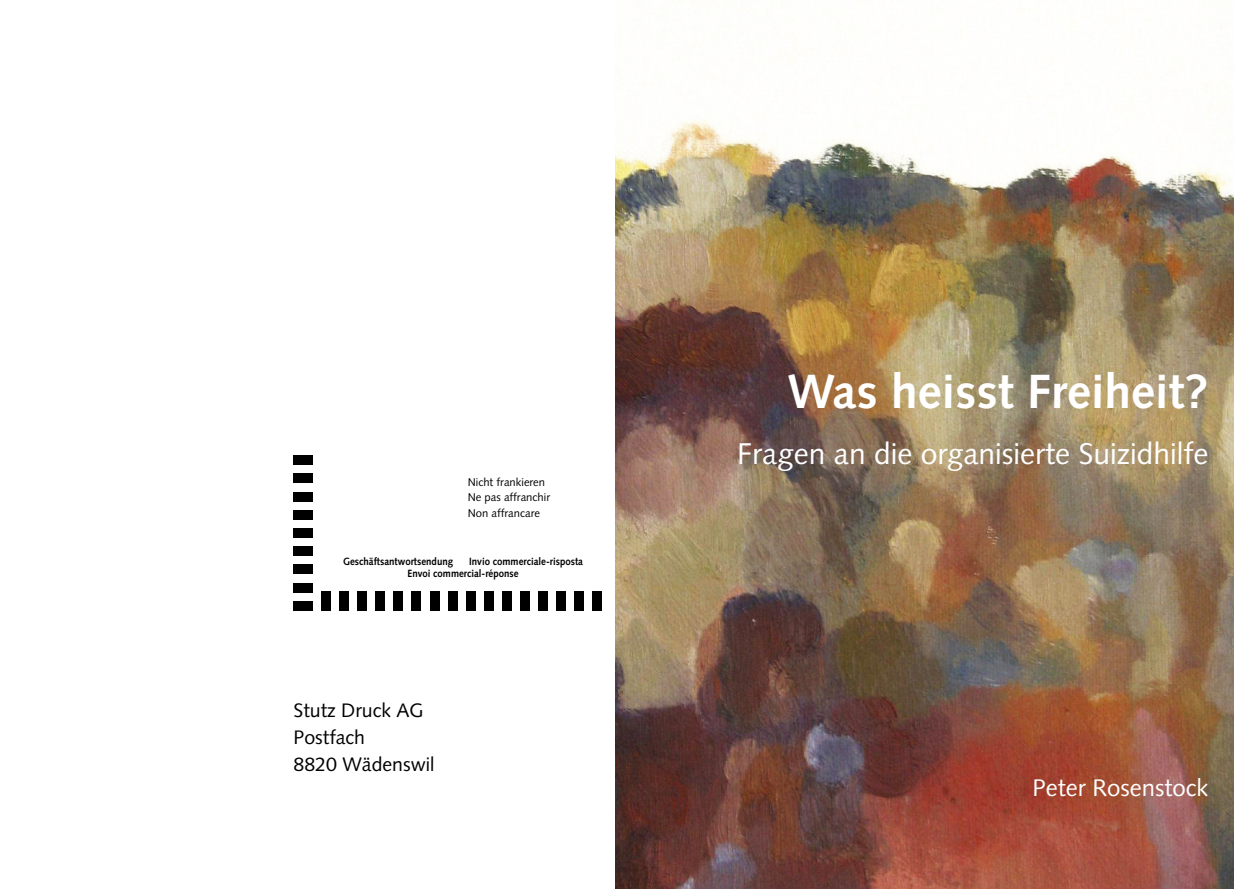
<style>
.page{position:relative;width:1234px;height:889px;background:#fff}
.page>*{position:absolute;margin:0;border:0;box-sizing:border-box;transform-origin:0 0}
.t1{font:700 48px "Syntax";color:#fff}
.t2{font:30px "Syntax";color:#fff}
.t3{font:24px "Syntax";color:#fff}
.t4{font:19.5px/27px "Syntax";color:#000}
.t5{font:11.25px/15.9px "Syntax";color:#000}
.t6{font:700 10.5px/12.6px "Syntax";color:#000;scale:.92 1}
</style>
<div class="page">
<div style="left:293px;top:455px;width:20px;height:10px;background:#000"></div>
<div style="left:293px;top:473px;width:20px;height:10px;background:#000"></div>
<div style="left:293px;top:492px;width:20px;height:9px;background:#000"></div>
<div style="left:293px;top:510px;width:20px;height:9px;background:#000"></div>
<div style="left:293px;top:528px;width:20px;height:9px;background:#000"></div>
<div style="left:293px;top:546px;width:20px;height:10px;background:#000"></div>
<div style="left:293px;top:565px;width:20px;height:9px;background:#000"></div>
<div style="left:293px;top:583px;width:20px;height:9px;background:#000"></div>
<div style="left:293px;top:601px;width:20px;height:9px;background:#000"></div>
<div style="left:321px;top:591px;width:10px;height:19px;background:#000"></div>
<div style="left:466px;top:591px;width:9px;height:19px;background:#000"></div>
<div style="left:357px;top:591px;width:10px;height:19px;background:#000"></div>
<div style="left:393px;top:591px;width:10px;height:19px;background:#000"></div>
<div style="left:411px;top:591px;width:10px;height:19px;background:#000"></div>
<div style="left:339px;top:591px;width:10px;height:19px;background:#000"></div>
<div style="left:430px;top:591px;width:9px;height:19px;background:#000"></div>
<div style="left:375px;top:591px;width:10px;height:19px;background:#000"></div>
<div style="left:448px;top:591px;width:9px;height:19px;background:#000"></div>
<div style="left:484px;top:591px;width:9px;height:19px;background:#000"></div>
<div style="left:502px;top:591px;width:9px;height:19px;background:#000"></div>
<div style="left:520px;top:591px;width:9px;height:19px;background:#000"></div>
<div style="left:538px;top:591px;width:9px;height:19px;background:#000"></div>
<div style="left:556px;top:591px;width:9px;height:19px;background:#000"></div>
<div style="left:574px;top:591px;width:9px;height:19px;background:#000"></div>
<div style="left:592px;top:591px;width:9px;height:19px;background:#000"></div>
<img style="left:615px;top:1px;width:618px;height:888px">
<p class="t5" style="left:467px;top:475px;width:84px">Nicht frankieren<br>Ne pas affranchir<br>Non affrancare</p>
<p class="t6" style="left:343px;top:556px;width:121px">Geschäftsantwortsendung</p>
<p class="t6" style="left:407px;top:556px;width:192px;text-indent:62px">Invio commerciale-risposta<br>Envoi commercial-réponse</p>
<h3 class="t4" style="left:293px;top:698px;width:142px">Stutz Druck AG<br>Postfach<br>8820 Wädenswil</h3>
<h1 class="t1" style="left:787px;top:372px;width:422px">Was heisst Freiheit?</h1>
<h2 class="t2" style="left:737px;top:441px;width:472px">Fragen an die organisierte Suizidhilfe</h2>
<h3 class="t3" style="left:1032px;top:778px;width:177px">Peter Rosenstock</h3>
</div>
